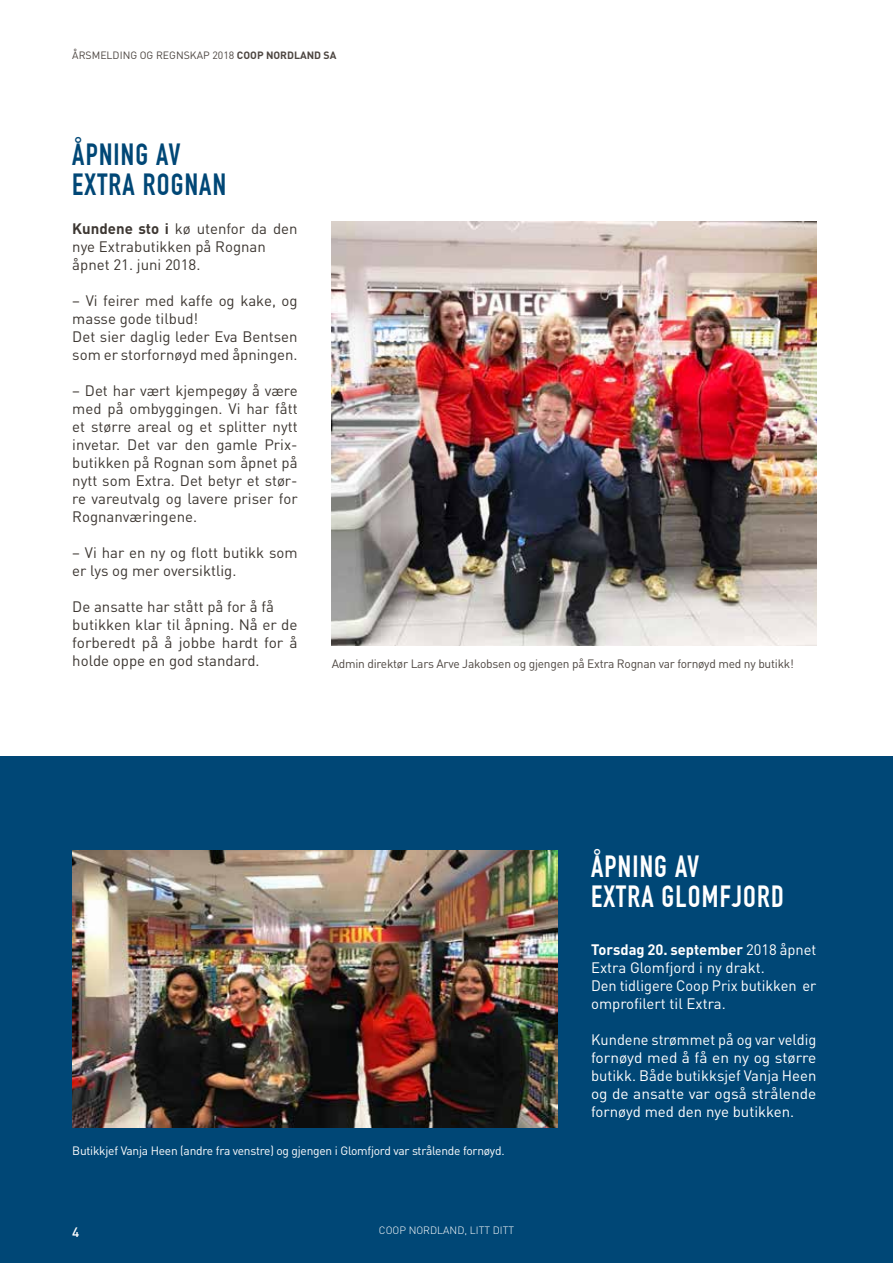
<style>
.page{position:relative;width:893px;height:1263px;background:#fff}
.page>*{position:absolute;margin:0;border:0;box-sizing:border-box;transform-origin:0 0}
.t1{font:700 30px/30px "DIN Condensed";letter-spacing:.04em;color:#fff}
.t2{font:700 30px/30px "DIN Condensed";letter-spacing:.04em;color:#004776}
.t3{font:15px/18px "DIN";color:#3d3732}
.t4{font:15px/18px "DIN";color:#fff}
.t5{font:500 13.5px "DIN";color:#fff}
.t6{font:12px "DIN";letter-spacing:-.02em;color:#fff}
.t7{font:12px "DIN";letter-spacing:-.02em;color:#4d4641}
.t8{font:10.5px "DIN";color:#4d4641}
.t9{font:300 10.5px "DIN";color:#fff}
.s1{font-weight:700}
</style>
<div class="page">
<div style="left:0;top:756px;width:893px;height:507px;background:#004776"></div>
<img style="left:332px;top:221px;width:484px;height:424px">
<img style="left:72px;top:850px;width:485px;height:277px">
<p class="t8" style="left:72px;top:48px;width:266px">ÅRSMELDING OG REGNSKAP 2018 <span class="s1">COOP NORDLAND SA</span></p>
<h1 class="t2" style="left:72px;top:139px;width:155px">ÅPNING AV<br>EXTRA ROGNAN</h1>
<p class="t3" style="left:72px;top:219px;width:227px"><span class="s1">Kundene sto i</span> kø utenfor da den nye Extrabutikken på Rognan åpnet 21. juni 2018.</p>
<p class="t3" style="left:72px;top:291px;width:227px">– Vi feirer med kaffe og kake, og masse gode tilbud!<br>Det sier daglig leder Eva Bentsen som er storfornøyd med åpningen.</p>
<p class="t3" style="left:72px;top:381px;width:227px;text-align:justify">– Det har vært kjempegøy å være med på ombyggingen. Vi har fått et større areal og et splitter nytt invetar. Det var den gamle Prix&shy;butikken på Rognan som åpnet på nytt som Extra. Det betyr et stør&shy;re vareutvalg og lavere priser for Rognanværingene.</p>
<p class="t3" style="left:72px;top:543px;width:227px">– Vi har en ny og flott butikk som er lys og mer oversiktlig.</p>
<p class="t3" style="left:72px;top:597px;width:227px">De ansatte har stått på for å få butikken klar til åpning. Nå er de forberedt på å jobbe hardt for å holde oppe en god standard.</p>
<p class="t7" style="left:332px;top:656px;width:464px">Admin direktør Lars Arve Jakobsen og gjengen på Extra Rognan var fornøyd med ny butikk!</p>
<h1 class="t1" style="left:591px;top:851px;width:194px">ÅPNING AV<br>EXTRA GLOMFJORD</h1>
<p class="t4" style="left:591px;top:940px;width:227px"><span class="s1">Torsdag 20. september</span> 2018 åpnet<br>Extra Glomfjord i ny drakt.<br>Den tidligere Coop Prix butikken er omprofilert til Extra.</p>
<p class="t4" style="left:591px;top:1030px;width:227px;text-align:justify">Kundene strømmet på og var veldig fornøyd med å få en ny og større butikk. Både butikksjef Vanja Heen og de ansatte var også strålende fornøyd med den nye butikken.</p>
<p class="t6" style="left:72px;top:1143px;width:434px">Butikkjef Vanja Heen (andre fra venstre) og gjengen i Glomfjord var strålende fornøyd.</p>
<p class="t5" style="left:72px;top:1223px;width:9px">4</p>
<p class="t9" style="left:379px;top:1224px;width:137px">COOP NORDLAND, LITT DITT</p>
</div>
